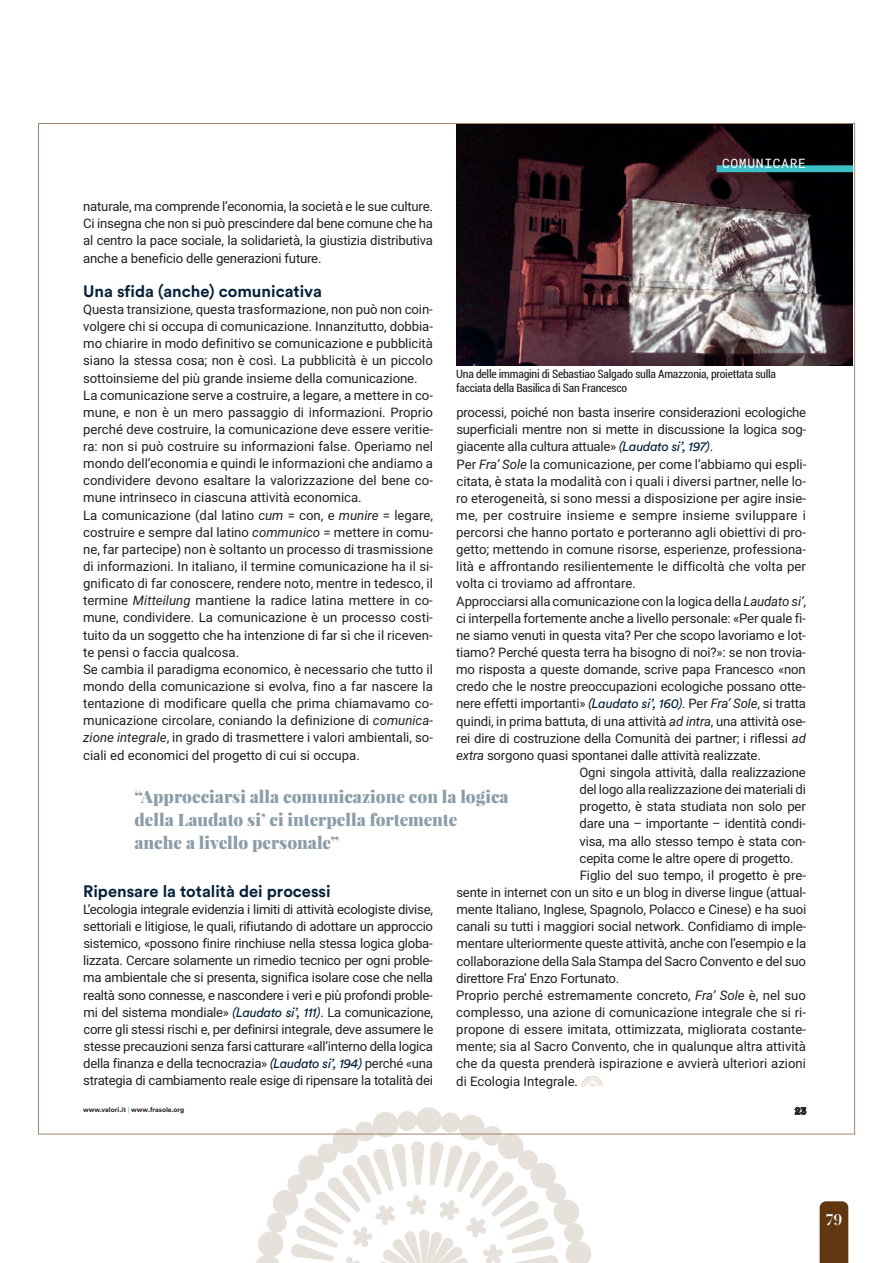
<style>
.page{position:relative;width:893px;height:1263px;background:#fff}
.page>*{position:absolute;margin:0;border:0;box-sizing:border-box;transform-origin:0 0}
.t1{font:900 17.1px/23.2px "Playfair Display";color:#8a9da9}
.t2{font:700 16.5px "Circular Std";color:#05223b}
.t3{font:700 15px "Didot";color:#fff}
.t4{font:13.2px/17.1px "Roboto";letter-spacing:-.005em;color:#231f20;text-align:justify}
.t5{font:13.2px "Roboto";letter-spacing:.02em;color:#231f20}
.t6{font:13.05px "Roboto Mono";letter-spacing:.05em;color:#fff}
.t7{font:condensed 11.7px/13.6px "Roboto";letter-spacing:-.02em;color:#231f20}
.t8{font:700 10.35px "Circular Std";color:#231f20}
.t9{font:700 6.9px "Circular Std";color:#231f20}
.s1{font-style:italic}
.s2{font-family:"Circular Std";font-style:italic;color:#05223b}
.s3{font-weight:400;color:#3bc0c8}
</style>
<div class="page">
<div style="left:820px;top:1201px;width:28px;height:62px;background:#603711"></div>
<svg style="left:253px;top:1107px;width:340px;height:156px"></svg>
<svg style="left:581px;top:1076px;width:22px;height:11px"></svg>
<img style="left:456px;top:125px;width:397px;height:241px">
<div style="left:717px;top:165px;width:136px;height:7px;background:#3bc0c8"></div>
<p class="t6" style="left:722px;top:154px;width:86px">COMUNICARE</p>
<p class="t4" style="left:83px;top:197px;width:351px">naturale, ma comprende l’economia, la società e le sue culture.<br>Ci insegna che non si può prescindere dal bene comune che ha al centro la pace sociale, la solidarietà, la giustizia distributiva anche a beneficio delle generazioni future.</p>
<p class="t2" style="left:83px;top:280px;width:240px">Una sfida (anche) comunicativa</p>
<p class="t4" style="left:83px;top:300px;width:351px;text-align:left">Questa transizione, questa trasformazione, non può non coin&shy;volgere chi si occupa di comunicazione. Innanzitutto, dobbia&shy;mo chiarire in modo definitivo se comunicazione e pubblicità siano la stessa cosa; non è così. La pubblicità è un piccolo sottoinsieme del più grande insieme della comunicazione.<br>La comunicazione serve a costruire, a legare, a mettere in co&shy;mune, e non è un mero passaggio di informazioni. Proprio perché deve costruire, la comunicazione deve essere veritie&shy;ra: non si può costruire su informazioni false. Operiamo nel mondo dell’economia e quindi le informazioni che andiamo a condividere devono esaltare la valorizzazione del bene co&shy;mune intrinseco in ciascuna attività economica.<br>La comunicazione (dal latino <span class="s1">cum</span> = con, e <span class="s1">munire</span> = legare, costruire e sempre dal latino <span class="s1">communico</span> = mettere in comu&shy;ne, far partecipe) non è soltanto un processo di trasmissione di informazioni. In italiano, il termine comunicazione ha il si&shy;gnificato di far conoscere, rendere noto, mentre in tedesco, il termine <span class="s1">Mitteilung</span> mantiene la radice latina mettere in co&shy;mune, condividere. La comunicazione è un processo costi&shy;tuito da un soggetto che ha intenzione di far sì che il riceven&shy;te pensi o faccia qualcosa.<br>Se cambia il paradigma economico, è necessario che tutto il mondo della comunicazione si evolva, fino a far nascere la tentazione di modificare quella che prima chiamavamo co&shy;municazione circolare, coniando la definizione di <span class="s1">comunica&shy;zione integrale</span>, in grado di trasmettere i valori ambientali, so&shy;ciali ed economici del progetto di cui si occupa.</p>
<p class="t7" style="left:456px;top:367px;width:321px">Una delle immagini di Sebastiao Salgado sulla Amazzonia, proiettata sulla facciata della Basilica di San Francesco</p>
<p class="t4" style="left:456px;top:403px;width:351px">processi, poiché non basta inserire considerazioni ecologiche</p>
<p class="t4" style="left:456px;top:420px;width:351px">superficiali mentre non si mette in discussione la logica sog-</p>
<p class="t4" style="left:457px;top:438px;width:258px">giacente alla cultura attuale» <span class="s2">(Laudato si’, 197)</span>.</p>
<p class="t4" style="left:457px;top:455px;width:351px">Per <span class="s1">Fra’ Sole</span> la comunicazione, per come l’abbiamo qui espli-</p>
<p class="t4" style="left:457px;top:472px;width:351px">citata, è stata la modalità con i quali i diversi partner, nelle lo-</p>
<p class="t4" style="left:456px;top:489px;width:351px">ro eterogeneità, si sono messi a disposizione per agire insie-</p>
<p class="t5" style="left:456px;top:506px;width:351px">me, per costruire insieme e sempre insieme sviluppare i</p>
<p class="t4" style="left:456px;top:523px;width:351px">percorsi che hanno portato e porteranno agli obiettivi di pro-</p>
<p class="t4" style="left:456px;top:540px;width:351px">getto; mettendo in comune risorse, esperienze, professiona-</p>
<p class="t4" style="left:456px;top:558px;width:351px">lità e affrontando resilientemente le difficoltà che volta per</p>
<p class="t4" style="left:456px;top:575px;width:181px">volta ci troviamo ad affrontare.</p>
<p class="t4" style="left:456px;top:592px;width:351px">Approcciarsi alla comunicazione con la logica della <span class="s1">Laudato si’</span>,</p>
<p class="t4" style="left:456px;top:609px;width:351px">ci interpella fortemente anche a livello personale: «Per quale fi-</p>
<p class="t4" style="left:456px;top:626px;width:351px">ne siamo venuti in questa vita? Per che scopo lavoriamo e lot-</p>
<p class="t4" style="left:456px;top:643px;width:351px">tiamo? Perché questa terra ha bisogno di noi?»: se non trovia-</p>
<p class="t4" style="left:456px;top:660px;width:351px">mo risposta a queste domande, scrive papa Francesco «non</p>
<p class="t4" style="left:456px;top:677px;width:351px">credo che le nostre preoccupazioni ecologiche possano otte-</p>
<p class="t4" style="left:456px;top:695px;width:351px">nere effetti importanti» <span class="s2">(Laudato si’, 160)</span>. Per <span class="s1">Fra’ Sole</span>, si tratta</p>
<p class="t4" style="left:456px;top:712px;width:351px">quindi, in prima battuta, di una attività <span class="s1">ad intra</span>, una attività ose-</p>
<p class="t4" style="left:456px;top:729px;width:351px">rei dire di costruzione della Comunità dei partner; i riflessi <span class="s1">ad</span></p>
<p class="t4" style="left:456px;top:746px;width:306px"><span class="s1">extra</span> sorgono quasi spontanei dalle attività realizzate.</p>
<p class="t4" style="left:579px;top:763px;width:228px">Ogni singola attività, dalla realizzazione</p>
<p class="t4" style="left:579px;top:780px;width:228px">del logo alla realizzazione dei materiali di</p>
<p class="t4" style="left:580px;top:797px;width:228px">progetto, è stata studiata non solo per</p>
<p class="t4" style="left:579px;top:815px;width:228px">dare una – importante – identità condi-</p>
<p class="t4" style="left:579px;top:832px;width:228px">visa, ma allo stesso tempo è stata con-</p>
<p class="t4" style="left:580px;top:849px;width:215px">cepita come le altre opere di progetto.</p>
<p class="t4" style="left:580px;top:866px;width:228px">Figlio del suo tempo, il progetto è pre-</p>
<p class="t4" style="left:456px;top:883px;width:351px">sente in internet con un sito e un blog in diverse lingue (attual-</p>
<p class="t4" style="left:457px;top:900px;width:351px">mente Italiano, Inglese, Spagnolo, Polacco e Cinese) e ha suoi</p>
<p class="t4" style="left:457px;top:917px;width:351px">canali su tutti i maggiori social network. Confidiamo di imple-</p>
<p class="t4" style="left:457px;top:935px;width:351px">mentare ulteriormente queste attività, anche con l’esempio e la</p>
<p class="t4" style="left:457px;top:952px;width:351px">collaborazione della Sala Stampa del Sacro Convento e del suo</p>
<p class="t4" style="left:456px;top:969px;width:165px">direttore Fra’ Enzo Fortunato.</p>
<p class="t4" style="left:456px;top:986px;width:351px">Proprio perché estremamente concreto, <span class="s1">Fra’ Sole</span> è, nel suo</p>
<p class="t4" style="left:456px;top:1003px;width:351px">complesso, una azione di comunicazione integrale che si ri-</p>
<p class="t4" style="left:456px;top:1020px;width:351px">propone di essere imitata, ottimizzata, migliorata costante-</p>
<p class="t4" style="left:456px;top:1037px;width:351px">mente; sia al Sacro Convento, che in qualunque altra attività</p>
<p class="t4" style="left:456px;top:1055px;width:351px">che da questa prenderà ispirazione e avvierà ulteriori azioni</p>
<p class="t4" style="left:456px;top:1072px;width:123px">di Ecologia Integrale.</p>
<p class="t1" style="left:134px;top:784px;width:376px">“Approcciarsi alla comunicazione con la logica della Laudato si’ ci interpella fortemente anche a livello personale”</p>
<p class="t2" style="left:83px;top:880px;width:249px">Ripensare la totalità dei processi</p>
<p class="t4" style="left:83px;top:900px;width:352px">L’ecologia integrale evidenzia i limiti di attività ecologiste divise, settoriali e litigiose, le quali, rifiutando di adottare un approccio sistemico, «possono finire rinchiuse nella stessa logica globa&shy;lizzata. Cercare solamente un rimedio tecnico per ogni proble&shy;ma ambientale che si presenta, significa isolare cose che nella realtà sono connesse, e nascondere i veri e più profondi proble&shy;mi del sistema mondiale» <span class="s2">(Laudato si’, 111)</span>. La comunicazione, corre gli stessi rischi e, per definirsi integrale, deve assumere le stesse precauzioni senza farsi catturare «all’interno della logica della finanza e della tecnocrazia» <span class="s2">(Laudato si’, 194)</span> perché «una strategia di cambiamento reale esige di ripensare la totalità dei</p>
<p class="t9" style="left:83px;top:1105px;width:103px">www.valori.it <span class="s3">|</span> www.frasole.org</p>
<p class="t8" style="left:795px;top:1104px;width:13px">23</p>
<p class="t3" style="left:826px;top:1210px;width:18px">79</p>
</div>
